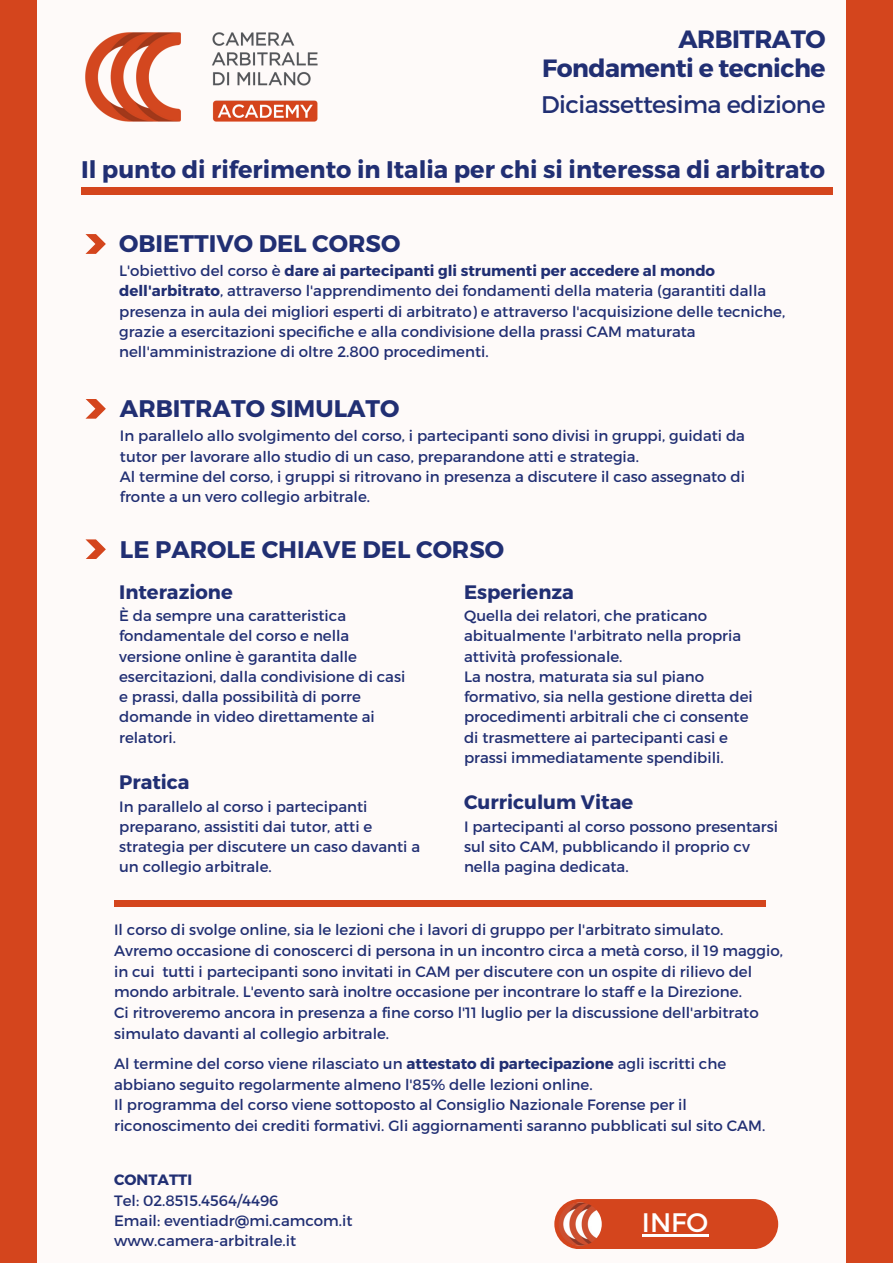
<style>
.page{position:relative;width:893px;height:1264px;background:#fff}
.page>*{position:absolute;margin:0;border:0;box-sizing:border-box;transform-origin:0 0}
.t1{font:26.7px "Montserrat";color:#fff}
.t2{font:700 24.9px/28.3px "Montserrat";letter-spacing:-.02em;color:#212f73;text-align:right}
.t3{font:700 24px "Montserrat";color:#212f73}
.t4{font:24px "Montserrat";letter-spacing:-.02em;color:#212f73}
.t5{font:700 19.5px "Montserrat";color:#212f73}
.t6{font:15px/20.2px "Montserrat";color:#212f73}
.t7{font:700 15px "Montserrat";color:#212f73}
.s1{font-weight:700}
</style>
<div class="page">
<div style="left:0;top:0;width:892px;height:1262px;background:#d4451d"></div>
<div style="left:38px;top:0;width:807px;height:1262px;background:#fefaf9"></div>
<div style="left:81px;top:188px;width:751px;height:7px;background:#d4451d"></div>
<img style="left:85px;top:32px;width:233px;height:90px">
<div style="left:114px;top:900px;width:651px;height:6px;background:#d4451d"></div>
<div style="left:554px;top:1198px;width:224px;height:50px;background:#d4451d;border-radius:25px"></div>
<img style="left:558px;top:1202px;width:43px;height:43px">
<svg style="left:85px;top:234px;width:21px;height:20px"></svg>
<hr style="left:642px;top:1234px;width:66px;height:2px;background:#fff">
<svg style="left:85px;top:399px;width:21px;height:19px"></svg>
<svg style="left:85px;top:539px;width:21px;height:20px"></svg>
<h2 class="t2" style="left:542px;top:24px;width:285px">ARBITRATO<br>Fondamenti e tecniche</h2>
<h3 class="t4" style="left:541px;top:89px;width:286px">Diciassettesima edizione</h3>
<h3 class="t3" style="left:81px;top:154px;width:745px">Il punto di riferimento in Italia per chi si interessa di arbitrato</h3>
<h3 class="t3" style="left:119px;top:228px;width:283px">OBIETTIVO DEL CORSO</h3>
<p class="t6" style="left:119px;top:260px;width:667px">L'obiettivo del corso è <span class="s1">dare ai partecipanti gli strumenti per accedere al mondo dell'arbitrato</span>, attraverso l'apprendimento dei fondamenti della materia (garantiti dalla presenza in aula dei migliori esperti di arbitrato) e attraverso l'acquisizione delle tecniche, grazie a esercitazioni specifiche e alla condivisione della prassi CAM maturata nell'amministrazione di oltre 2.800 procedimenti.</p>
<h3 class="t3" style="left:120px;top:393px;width:281px">ARBITRATO SIMULATO</h3>
<p class="t6" style="left:120px;top:425px;width:626px">In parallelo allo svolgimento del corso, i partecipanti sono divisi in gruppi, guidati da tutor per lavorare allo studio di un caso, preparandone atti e strategia.<br>Al termine del corso, i gruppi si ritrovano in presenza a discutere il caso assegnato di fronte a un vero collegio arbitrale.</p>
<h3 class="t3" style="left:120px;top:534px;width:385px">LE PAROLE CHIAVE DEL CORSO</h3>
<h3 class="t5" style="left:119px;top:579px;width:115px">Interazione</h3>
<p class="t6" style="left:119px;top:605px;width:288px">È da sempre una caratteristica fondamentale del corso e nella versione online è garantita dalle esercitazioni, dalla condivisione di casi e prassi, dalla possibilità di porre domande in video direttamente ai relatori.</p>
<h3 class="t5" style="left:464px;top:579px;width:111px">Esperienza</h3>
<p class="t6" style="left:464px;top:605px;width:290px">Quella dei relatori, che praticano abitualmente l'arbitrato nella propria attività professionale.<br>La nostra, maturata sia sul piano formativo, sia nella gestione diretta dei procedimenti arbitrali che ci consente di trasmettere ai partecipanti casi e prassi immediatamente spendibili.</p>
<h3 class="t5" style="left:464px;top:789px;width:170px">Curriculum Vitae</h3>
<p class="t6" style="left:464px;top:815px;width:315px">I partecipanti al corso possono presentarsi sul sito CAM, pubblicando il proprio cv nella pagina dedicata.</p>
<h3 class="t5" style="left:119px;top:769px;width:72px">Pratica</h3>
<p class="t6" style="left:119px;top:795px;width:302px">In parallelo al corso i partecipanti preparano, assistiti dai tutor, atti e strategia per discutere un caso davanti a un collegio arbitrale.</p>
<p class="t6" style="left:114px;top:919px;width:670px">Il corso di svolge online, sia le lezioni che i lavori di gruppo per l'arbitrato simulato.<br>Avremo occasione di conoscerci di persona in un incontro circa a metà corso, il 19 maggio, in cui tutti i partecipanti sono invitati in CAM per discutere con un ospite di rilievo del mondo arbitrale. L'evento sarà inoltre occasione per incontrare lo staff e la Direzione.<br>Ci ritroveremo ancora in presenza a fine corso l'11 luglio per la discussione dell'arbitrato simulato davanti al collegio arbitrale.</p>
<p class="t6" style="left:114px;top:1052px;width:652px">Al termine del corso viene rilasciato un <span class="s1">attestato di partecipazione</span> agli iscritti che abbiano seguito regolarmente almeno l'85% delle lezioni online.<br>Il programma del corso viene sottoposto al Consiglio Nazionale Forense per il riconoscimento dei crediti formativi. Gli aggiornamenti saranno pubblicati sul sito CAM.</p>
<p class="t7" style="left:114px;top:1170px;width:79px">CONTATTI</p>
<p class="t6" style="left:114px;top:1189px;width:240px">Tel: 02.8515.4564/4496<br>Email: eventiadr@mi.camcom.it www.camera-arbitrale.it</p>
<h1 class="t1" style="left:642px;top:1205px;width:68px">INFO</h1>
</div>
